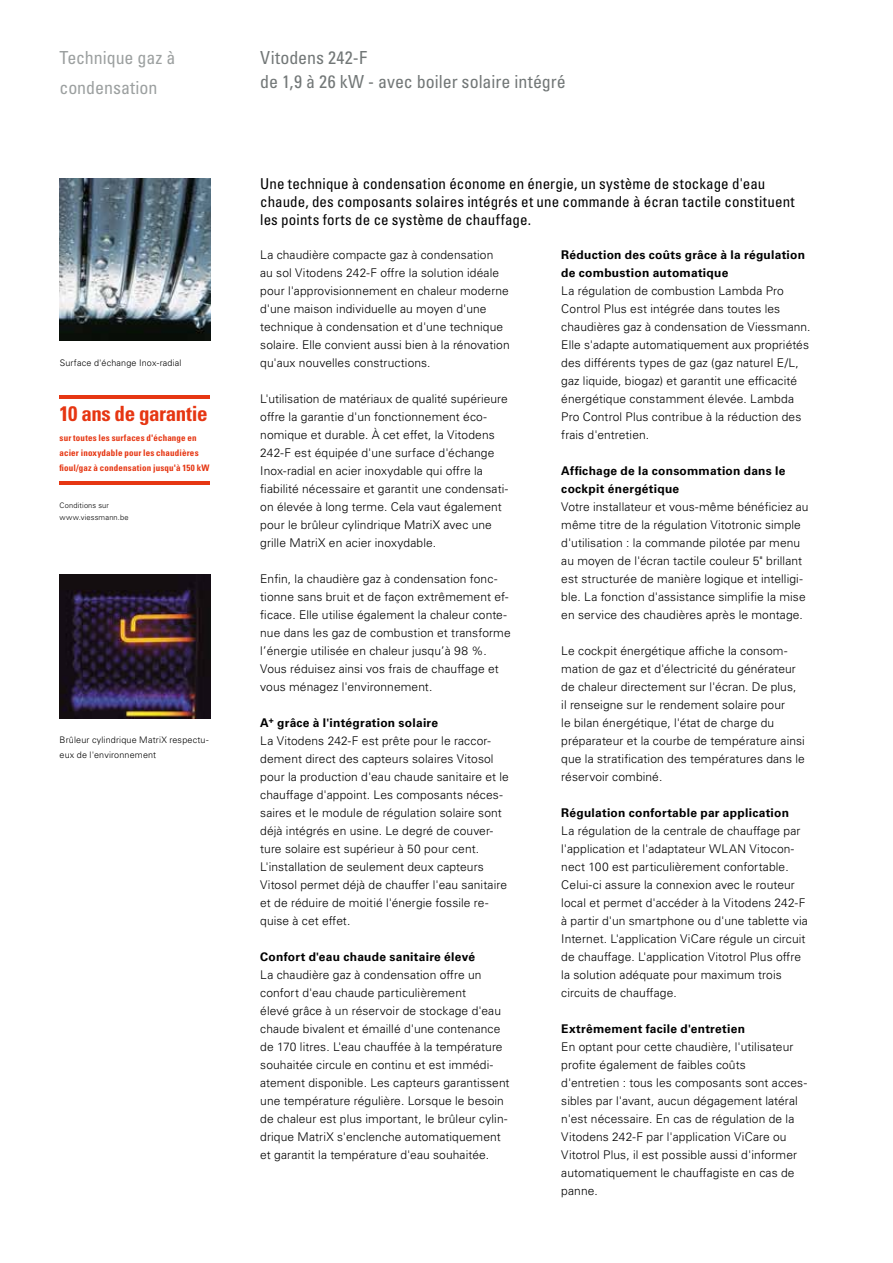
<style>
.page{position:relative;width:893px;height:1263px;background:#fff}
.page>*{position:absolute;margin:0;border:0;box-sizing:border-box;transform-origin:0 0}
.t1{font:700 condensed 21px "Univers LT Std";letter-spacing:-.02em;color:#e63612}
.t2{font:condensed 18px/24px "Univers LT Std";color:#727777}
.t3{font:condensed 18px/30px "Univers LT Std";color:#9ca0a0}
.t4{font:condensed 15px/18px "Univers LT Std";letter-spacing:.01em;color:#000}
.t5{font:300 12px/18px "Univers LTCYR 45";letter-spacing:.01em;color:#000}
.t6{font:700 12px/18px "Univers LT Std";letter-spacing:.02em;color:#000}
.t7{font:700 condensed 9px/15px "Univers LT Std";letter-spacing:.015em;color:#e63612}
.t8{font:300 9px/15px "Univers LTCYR 45";letter-spacing:.02em;color:#000}
.t9{font:300 7.5px/12px "Univers LTCYR 45";letter-spacing:.02em;color:#000}
</style>
<div class="page">
<hr style="left:60px;top:395px;width:150px;height:4px;background:#e63612">
<hr style="left:60px;top:481px;width:150px;height:4px;background:#e63612">
<img style="left:60px;top:575px;width:150px;height:144px">
<img style="left:60px;top:179px;width:150px;height:162px">
<h2 class="t3" style="left:60px;top:42px;width:117px">Technique gaz à condensation</h2>
<h2 class="t2" style="left:260px;top:45px;width:307px">Vitodens 242-F<br>de 1,9 à 26 kW - avec boiler solaire intégré</h2>
<p class="t8" style="left:60px;top:355px;width:123px">Surface d'échange Inox-radial</p>
<h1 class="t1" style="left:60px;top:401px;width:150px">10 ans de garantie</h1>
<p class="t7" style="left:60px;top:430px;width:151px">sur toutes les surfaces d'échange en acier inoxydable pour les chaudières fioul/gaz à condensation jusqu'à 150 kW</p>
<p class="t9" style="left:60px;top:499px;width:71px">Conditions sur www.viessmann.be</p>
<p class="t8" style="left:60px;top:732px;width:151px">Brûleur cylindrique MatriX respectu&shy;eux de l'environnement</p>
<p class="t4" style="left:260px;top:175px;width:536px">Une technique à condensation économe en énergie, un système de stockage d'eau chaude, des composants solaires intégrés et une commande à écran tactile constituent les points forts de ce système de chauffage.</p>
<p class="t5" style="left:260px;top:246px;width:251px">La chaudière compacte gaz à condensation<br>au sol Vitodens 242-F offre la solution idéale pour l'approvisionnement en chaleur moderne d'une maison individuelle au moyen d'une technique à condensation et d'une technique solaire. Elle convient aussi bien à la rénovation qu'aux nouvelles constructions.</p>
<p class="t5" style="left:260px;top:390px;width:250px">L'utilisation de matériaux de qualité supérieure offre la garantie d'un fonctionnement éco&shy;nomique et durable. À cet effet, la Vitodens 242-F est équipée d'une surface d'échange Inox-radial en acier inoxydable qui offre la fiabilité nécessaire et garantit une condensati&shy;on élevée à long terme. Cela vaut également pour le brûleur cylindrique MatriX avec une grille MatriX en acier inoxydable.</p>
<p class="t5" style="left:260px;top:570px;width:252px">Enfin, la chaudière gaz à condensation fonc&shy;tionne sans bruit et de façon extrêmement ef&shy;ficace. Elle utilise également la chaleur conte&shy;nue dans les gaz de combustion et transforme l’énergie utilisée en chaleur jusqu’à 98 %.<br>Vous réduisez ainsi vos frais de chauffage et vous ménagez l'environnement.</p>
<p class="t6" style="left:260px;top:714px;width:179px">A<sup>+</sup> grâce à l'intégration solaire</p>
<p class="t5" style="left:260px;top:732px;width:250px">La Vitodens 242-F est prête pour le raccor&shy;dement direct des capteurs solaires Vitosol pour la production d'eau chaude sanitaire et le chauffage d'appoint. Les composants néces&shy;saires et le module de régulation solaire sont déjà intégrés en usine. Le degré de couver&shy;ture solaire est supérieur à 50 pour cent.<br>L'installation de seulement deux capteurs Vitosol permet déjà de chauffer l'eau sanitaire et de réduire de moitié l'énergie fossile re&shy;quise à cet effet.</p>
<p class="t6" style="left:260px;top:948px;width:216px">Confort d'eau chaude sanitaire élevé</p>
<p class="t5" style="left:260px;top:966px;width:251px">La chaudière gaz à condensation offre un confort d'eau chaude particulièrement<br>élevé grâce à un réservoir de stockage d'eau chaude bivalent et émaillé d'une contenance de 170 litres. L'eau chauffée à la température souhaitée circule en continu et est immédi&shy;atement disponible. Les capteurs garantissent une température régulière. Lorsque le besoin de chaleur est plus important, le brûleur cylin&shy;drique MatriX s'enclenche automatiquement et garantit la température d'eau souhaitée.</p>
<p class="t6" style="left:561px;top:246px;width:245px">Réduction des coûts grâce à la régulation de combustion automatique</p>
<p class="t5" style="left:561px;top:282px;width:251px">La régulation de combustion Lambda Pro Control Plus est intégrée dans toutes les chaudières gaz à condensation de Viessmann.<br>Elle s'adapte automatiquement aux propriétés des différents types de gaz (gaz naturel E/L, gaz liquide, biogaz) et garantit une efficacité énergétique constamment élevée. Lambda Pro Control Plus contribue à la réduction des frais d'entretien.</p>
<p class="t6" style="left:561px;top:462px;width:226px">Affichage de la consommation dans le cockpit énergétique</p>
<p class="t5" style="left:561px;top:498px;width:249px">Votre installateur et vous-même bénéficiez au même titre de la régulation Vitotronic simple d'utilisation : la commande pilotée par menu au moyen de l'écran tactile couleur 5" brillant est structurée de manière logique et intelligi&shy;ble. La fonction d'assistance simplifie la mise en service des chaudières après le montage.</p>
<p class="t5" style="left:561px;top:642px;width:245px">Le cockpit énergétique affiche la consom&shy;mation de gaz et d'électricité du générateur de chaleur directement sur l'écran. De plus,<br>il renseigne sur le rendement solaire pour<br>le bilan énergétique, l'état de charge du préparateur et la courbe de température ainsi que la stratification des températures dans le réservoir combiné.</p>
<p class="t6" style="left:561px;top:804px;width:229px">Régulation confortable par application</p>
<p class="t5" style="left:561px;top:822px;width:248px">La régulation de la centrale de chauffage par l'application et l'adaptateur WLAN Vitocon&shy;nect 100 est particulièrement confortable.<br>Celui-ci assure la connexion avec le routeur local et permet d'accéder à la Vitodens 242-F à partir d'un smartphone ou d'une tablette via Internet. L'application ViCare régule un circuit de chauffage. L'application Vitotrol Plus offre la solution adéquate pour maximum trois circuits de chauffage.</p>
<p class="t6" style="left:561px;top:1020px;width:185px">Extrêmement facile d'entretien</p>
<p class="t5" style="left:561px;top:1038px;width:247px">En optant pour cette chaudière, l'utilisateur profite également de faibles coûts d'entretien : tous les composants sont acces&shy;sibles par l'avant, aucun dégagement latéral n'est nécessaire. En cas de régulation de la Vitodens 242-F par l'application ViCare ou Vitotrol Plus, il est possible aussi d'informer automatiquement le chauffagiste en cas de panne.</p>
</div>
